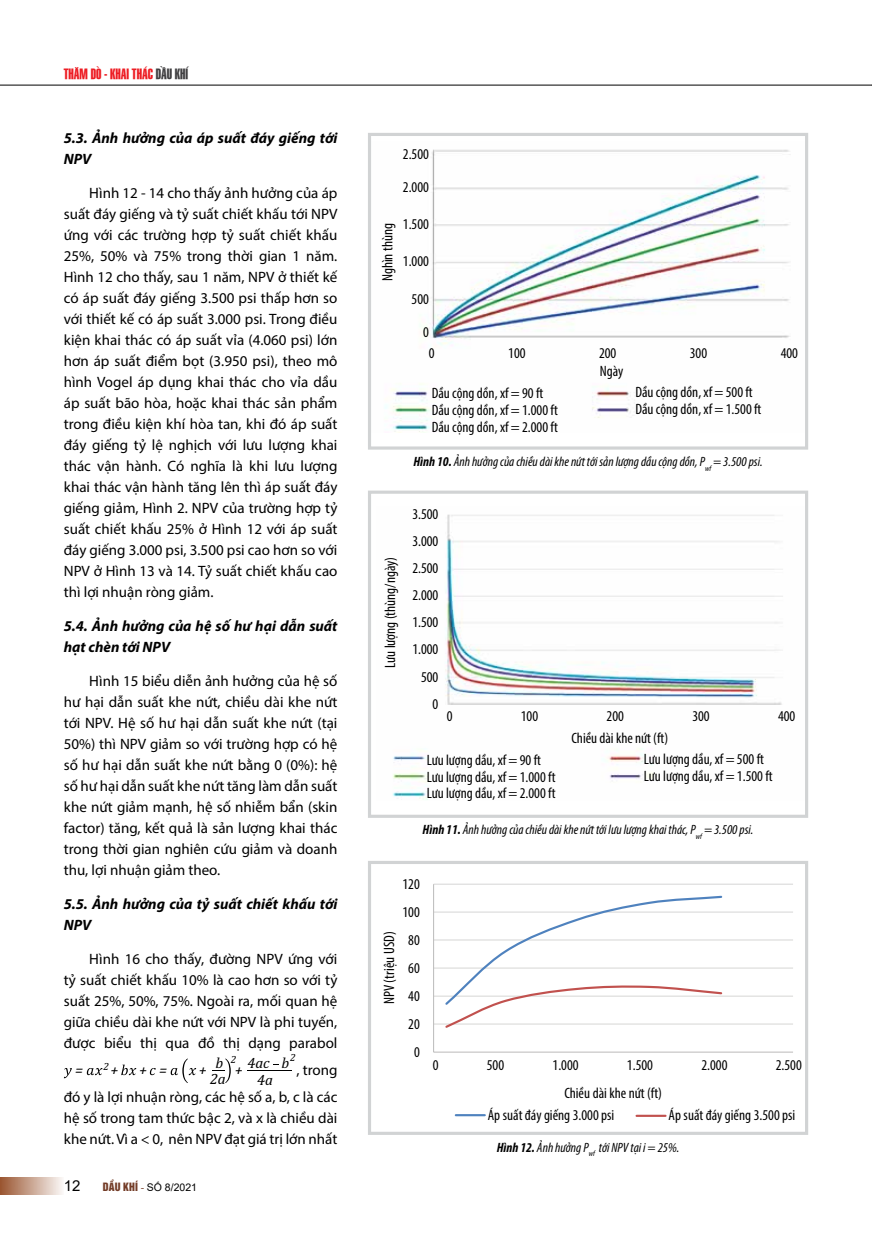
<style>
.page{position:relative;width:872px;height:1234px;background:#fff}
.page>*{position:absolute;margin:0;border:0;box-sizing:border-box;transform-origin:0 0}
.t1{font:15px/21px "Myriad Pro";color:#000;text-align:justify}
.t2{font:condensed 15px/27.2px "Myriad Pro";color:#000}
.t3{font:italic 700 15px/21px "Myriad Pro";color:#000}
.t4{font:italic 15px "Cambria";color:#000}
.t5{font:15px "Arial";color:#000}
.t6{font:14.25px "SFU Swiss BT Extra Compressed";color:#ed1d24}
.t7{font:italic condensed 13.5px "Myriad Pro";color:#000}
.t8{font:10.5px "Arial";color:#000}
.t9{font:italic 10.5px "Cambria";color:#000}
.s1{color:#414042}
.s2{font-family:"UTM Helvet Ins";color:#733c27}
.s3{font-family:"Times New Roman";color:#733c27}
.s4{font-weight:700}
</style>
<div class="page">
<hr style="left:0;top:85px;width:872px;height:1px;background:#000">
<div style="left:0;top:1176px;width:64px;height:17px;background:linear-gradient(to right,#9a5530,#faf7f5)"></div>
<svg style="left:64px;top:1068px;width:8px;height:9px"></svg>
<svg style="left:87px;top:1068px;width:15px;height:6px"></svg>
<svg style="left:121px;top:1064px;width:15px;height:10px"></svg>
<svg style="left:150px;top:1068px;width:6px;height:6px"></svg>
<svg style="left:171px;top:1058px;width:25px;height:24px"></svg>
<svg style="left:212px;top:1058px;width:19px;height:24px"></svg>
<hr style="left:248px;top:1070px;width:44px;height:1px;background:#000">
<hr style="left:433px;top:1023px;width:360px;height:1px;background:#d9d9d8">
<hr style="left:433px;top:995px;width:360px;height:1px;background:#d9d9d8">
<hr style="left:433px;top:967px;width:360px;height:1px;background:#d9d9d8">
<hr style="left:433px;top:939px;width:360px;height:1px;background:#d9d9d8">
<hr style="left:433px;top:911px;width:360px;height:1px;background:#d9d9d8">
<hr style="left:433px;top:883px;width:360px;height:1px;background:#d9d9d8">
<hr style="left:433px;top:884px;width:1px;height:167px;background:#c0bfbf">
<hr style="left:433px;top:1051px;width:360px;height:1px;background:#c0bfbf">
<svg style="left:443px;top:895px;width:280px;height:133px"></svg>
<hr style="left:456px;top:1113px;width:29px;height:2px;background:#4f82be">
<hr style="left:636px;top:1114px;width:29px;height:2px;background:#c1514e">
<div style="left:368px;top:860px;width:440px;height:274px;border:3px solid #d1d3d4"></div>
<img style="left:385px;top:149px;width:405px;height:284px">
<div style="left:368px;top:133px;width:440px;height:316px;border:3px solid #d1d3d4"></div>
<img style="left:392px;top:514px;width:391px;height:286px">
<div style="left:368px;top:490px;width:440px;height:327px;border:3px solid #d1d3d4"></div>
<p class="t6" style="left:64px;top:62px;width:126px">THĂM DÒ - KHAI THÁC <span class="s1">DẦU KHÍ</span></p>
<p class="t3" style="left:64px;top:127px;width:275px">5.3. Ảnh hưởng của áp suất đáy giếng tới<br>NPV</p>
<p class="t1" style="left:64px;top:182px;width:275px;text-indent:26px">Hình 12 - 14 cho thấy ảnh hưởng của áp suất đáy giếng và tỷ suất chiết khấu tới NPV ứng với các trường hợp tỷ suất chiết khấu 25%, 50% và 75% trong thời gian 1 năm.<br>Hình 12 cho thấy, sau 1 năm, NPV ở thiết kế có áp suất đáy giếng 3.500 psi thấp hơn so với thiết kế có áp suất 3.000 psi. Trong điều kiện khai thác có áp suất vỉa (4.060 psi) lớn hơn áp suất điểm bọt (3.950 psi), theo mô hình Vogel áp dụng khai thác cho vỉa dầu áp suất bão hòa, hoặc khai thác sản phẩm trong điều kiện khí hòa tan, khi đó áp suất đáy giếng tỷ lệ nghịch với lưu lượng khai thác vận hành. Có nghĩa là khi lưu lượng khai thác vận hành tăng lên thì áp suất đáy giếng giảm, Hình 2. NPV của trường hợp tỷ suất chiết khấu 25% ở Hình 12 với áp suất đáy giếng 3.000 psi, 3.500 psi cao hơn so với NPV ở Hình 13 và 14. Tỷ suất chiết khấu cao thì lợi nhuận ròng giảm.</p>
<p class="t3" style="left:64px;top:615px;width:275px">5.4. Ảnh hưởng của hệ số hư hại dẫn suất hạt chèn tới NPV</p>
<p class="t1" style="left:64px;top:670px;width:275px;text-indent:26px">Hình 15 biểu diễn ảnh hưởng của hệ số hư hại dẫn suất khe nứt, chiều dài khe nứt tới NPV. Hệ số hư hại dẫn suất khe nứt (tại 50%) thì NPV giảm so với trường hợp có hệ số hư hại dẫn suất khe nứt bằng 0 (0%): hệ số hư hại dẫn suất khe nứt tăng làm dẫn suất khe nứt giảm mạnh, hệ số nhiễm bẩn (skin factor) tăng, kết quả là sản lượng khai thác trong thời gian nghiên cứu giảm và doanh thu, lợi nhuận giảm theo.</p>
<p class="t3" style="left:64px;top:892px;width:275px">5.5. Ảnh hưởng của tỷ suất chiết khấu tới<br>NPV</p>
<p class="t1" style="left:64px;top:947px;width:275px;text-indent:26px">Hình 16 cho thấy, đường NPV ứng với tỷ suất chiết khấu 10% là cao hơn so với tỷ suất 25%, 50%, 75%. Ngoài ra, mối quan hệ giữa chiều dài khe nứt với NPV là phi tuyến, được biểu thị qua đồ thị dạng parabol</p>
<p class="t9" style="left:103px;top:1059px;width:7px">2</p>
<p class="t4" style="left:216px;top:1051px;width:9px">b</p>
<p class="t4" style="left:247px;top:1051px;width:50px">4ac b<sup>2</sup></p>
<p class="t9" style="left:231px;top:1051px;width:7px">2</p>
<p class="t1" style="left:64px;top:1055px;width:275px;line-height:27px;text-align:right">, trong<br>đó y là lợi nhuận ròng, các hệ số a, b, c là các</p>
<p class="t1" style="left:64px;top:1106px;width:275px">hệ số trong tam thức bậc 2, và x là chiều dài khe nứt. Vì a &lt; 0, nên NPV đạt giá trị lớn nhất</p>
<p class="t4" style="left:75px;top:1059px;width:9px">=</p>
<p class="t4" style="left:111px;top:1059px;width:9px">+</p>
<p class="t4" style="left:139px;top:1059px;width:30px">+ =</p>
<p class="t4" style="left:199px;top:1059px;width:9px">+</p>
<p class="t4" style="left:235px;top:1059px;width:9px">+</p>
<p class="t4" style="left:210px;top:1068px;width:17px">2a</p>
<p class="t4" style="left:257px;top:1068px;width:17px">4a</p>
<p class="t5" style="left:64px;top:1175px;width:18px">12</p>
<p class="t8" style="left:103px;top:1179px;width:96px"><span class="s2">DẦU KHÍ</span> <span class="s3">-</span> SỐ 8/2021</p>
<p class="t2" style="left:403px;top:140px;width:28px">2.500</p>
<p class="t2" style="left:403px;top:173px;width:28px">2.000</p>
<p class="t2" style="left:403px;top:210px;width:28px">1.500</p>
<p class="t2" style="left:403px;top:248px;width:28px">1.000</p>
<p class="t2" style="left:411px;top:285px;width:19px">500</p>
<p class="t2" style="left:423px;top:318px;width:7px">0</p>
<p class="t2" style="left:374px;top:281px;width:60px;rotate:-90deg">Nghìn thùng</p>
<p class="t2" style="left:429px;top:339px;width:7px">0</p>
<p class="t2" style="left:508px;top:339px;width:19px">100</p>
<p class="t2" style="left:599px;top:339px;width:19px">200</p>
<p class="t2" style="left:690px;top:339px;width:19px">300</p>
<p class="t2" style="left:780px;top:339px;width:19px">400</p>
<p class="t2" style="left:599px;top:357px;width:25px">Ngày</p>
<p class="t2" style="left:432px;top:385px;width:127px;line-height:16.5px">Dầu cộng dồn, xf = 90 ft<br>Dầu cộng dồn, xf = 1.000 ft<br>Dầu cộng dồn, xf = 2.000 ft</p>
<p class="t2" style="left:635px;top:383px;width:127px;line-height:16.5px">Dầu cộng dồn, xf = 500 ft<br>Dầu cộng dồn, xf = 1.500 ft</p>
<p class="t7" style="left:413px;top:453px;width:351px"><span class="s4">Hình 10.</span> Ảnh hưởng của chiều dài khe nứt tới sản lượng dầu cộng dồn, P<sub>wf</sub> = 3.500 psi.</p>
<p class="t2" style="left:376px;top:667px;width:112px;rotate:-90deg">Lưu lượng (thùng/ngày)</p>
<p class="t2" style="left:412px;top:500px;width:28px;text-align:right">3.500<br>3.000<br>2.500<br>2.000<br>1.500<br>1.000<br>500<br>0</p>
<p class="t2" style="left:447px;top:702px;width:7px">0</p>
<p class="t2" style="left:521px;top:702px;width:19px">100</p>
<p class="t2" style="left:606px;top:702px;width:19px">200</p>
<p class="t2" style="left:692px;top:702px;width:19px">300</p>
<p class="t2" style="left:778px;top:702px;width:19px">400</p>
<p class="t2" style="left:427px;top:751px;width:130px;line-height:16.5px">Lưu lượng dầu, xf = 90 ft<br>Lưu lượng dầu, xf = 1.000 ft<br>Lưu lượng dầu, xf = 2.000 ft</p>
<p class="t2" style="left:644px;top:750px;width:130px;line-height:16.5px">Lưu lượng dầu, xf = 500 ft<br>Lưu lượng dầu, xf = 1.500 ft</p>
<p class="t2" style="left:571px;top:724px;width:98px">Chiều dài khe nứt (ft)</p>
<p class="t7" style="left:422px;top:821px;width:332px"><span class="s4">Hình 11.</span> Ảnh hưởng của chiều dài khe nứt tới lưu lượng khai thác, P<sub>wf</sub> = 3.500 psi.</p>
<p class="t2" style="left:402px;top:869px;width:19px">120</p>
<p class="t2" style="left:402px;top:897px;width:19px">100</p>
<p class="t2" style="left:375px;top:1004px;width:74px;rotate:-90deg">NPV (triệu USD)</p>
<p class="t2" style="left:408px;top:925px;width:13px">80</p>
<p class="t2" style="left:408px;top:953px;width:13px">60</p>
<p class="t2" style="left:408px;top:981px;width:13px">40</p>
<p class="t2" style="left:408px;top:1009px;width:13px">20</p>
<p class="t2" style="left:414px;top:1037px;width:7px">0</p>
<p class="t2" style="left:433px;top:1051px;width:7px">0</p>
<p class="t2" style="left:487px;top:1051px;width:19px">500</p>
<p class="t2" style="left:552px;top:1051px;width:28px">1.000</p>
<p class="t2" style="left:627px;top:1051px;width:28px">1.500</p>
<p class="t2" style="left:701px;top:1051px;width:28px">2.000</p>
<p class="t2" style="left:776px;top:1051px;width:28px">2.500</p>
<p class="t2" style="left:488px;top:1081px;width:176px;line-height:21.6px;text-indent:76px">Chiều dài khe nứt (ft)<br>Áp suất đáy giếng 3.000 psi</p>
<p class="t2" style="left:668px;top:1101px;width:128px">Áp suất đáy giếng 3.500 psi</p>
<p class="t7" style="left:497px;top:1138px;width:184px"><span class="s4">Hình 12.</span> Ảnh hưởng P<sub>wf</sub> tới NPV tại i = 25%.</p>
</div>
